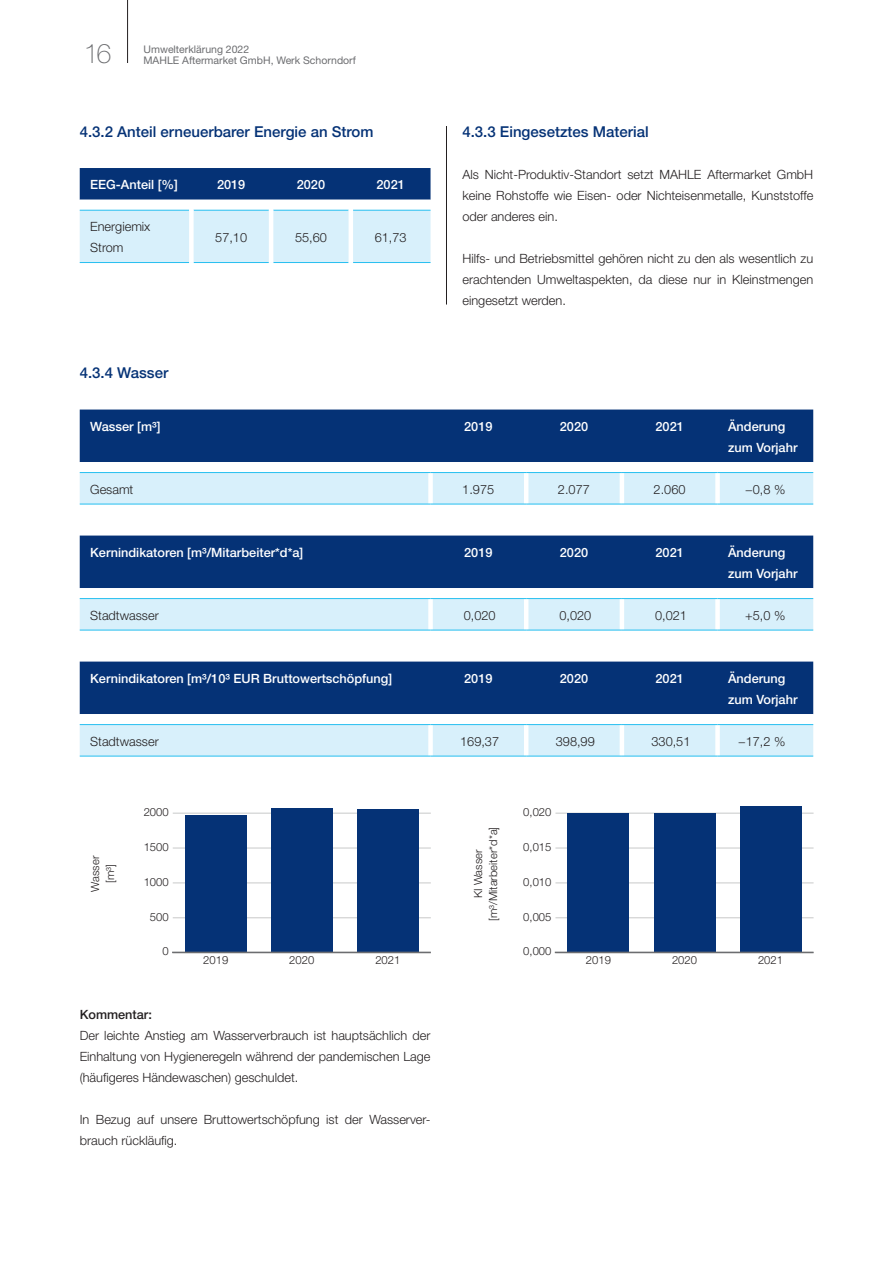
<style>
.page{position:relative;width:893px;height:1263px;background:#fff}
.page>*{position:absolute;margin:0;border:0;box-sizing:border-box;transform-origin:0 0}
.t1{font:100 27px "Helvetica Neue LT Pro";color:#6c6d70}
.t2{font:500 15px "Helvetica Neue LT Pro";color:#053276}
.t3{font:300 12.75px/21px "Helvetica Neue LT Pro";color:#231f20;text-align:justify}
.t4{font:500 12.75px/21px "Helvetica Neue LT Pro";color:#fff}
.t5{font:500 12.75px "Helvetica Neue LT Pro";color:#231f20}
.t6{font:300 11.25px/15px "Helvetica Neue LT Pro";color:#231f20;text-align:center}
.t7{font:10.5px/11.2px "Helvetica Neue LT Pro";color:#6c6d70}
</style>
<div class="page">
<hr style="left:127px;top:0;width:1px;height:63px;background:#231f20">
<svg style="left:80px;top:410px;width:733px;height:94px;background:#6486b0"></svg>
<div style="left:428px;top:473px;width:5px;height:31px;background:#fff"></div>
<hr style="left:524px;top:473px;width:4px;height:31px;background:#fff">
<hr style="left:620px;top:473px;width:4px;height:31px;background:#fff">
<div style="left:715px;top:473px;width:5px;height:31px;background:#fff"></div>
<hr style="left:80px;top:504px;width:351px;height:1px;background:#26bff0">
<hr style="left:431px;top:504px;width:95px;height:1px;background:#26bff0">
<hr style="left:526px;top:504px;width:96px;height:1px;background:#26bff0">
<hr style="left:622px;top:504px;width:96px;height:1px;background:#26bff0">
<hr style="left:718px;top:504px;width:95px;height:1px;background:#26bff0">
<hr style="left:80px;top:472px;width:351px;height:1px;background:#26bff0">
<hr style="left:431px;top:472px;width:95px;height:1px;background:#26bff0">
<hr style="left:526px;top:472px;width:96px;height:1px;background:#26bff0">
<hr style="left:622px;top:472px;width:96px;height:1px;background:#26bff0">
<hr style="left:718px;top:472px;width:95px;height:1px;background:#26bff0">
<hr style="left:173px;top:917px;width:258px;height:1px;background:#c8c9c9">
<hr style="left:173px;top:882px;width:258px;height:1px;background:#c8c9c9">
<hr style="left:173px;top:848px;width:258px;height:1px;background:#c8c9c9">
<hr style="left:173px;top:813px;width:258px;height:1px;background:#c8c9c9">
<div style="left:185px;top:815px;width:62px;height:138px;background:#053276"></div>
<div style="left:271px;top:808px;width:62px;height:145px;background:#053276"></div>
<div style="left:357px;top:809px;width:62px;height:144px;background:#053276"></div>
<hr style="left:172px;top:952px;width:259px;height:1px;background:#6c6d70">
<svg style="left:80px;top:536px;width:733px;height:94px;background:#6486b0"></svg>
<div style="left:428px;top:599px;width:5px;height:31px;background:#fff"></div>
<hr style="left:524px;top:599px;width:4px;height:31px;background:#fff">
<hr style="left:620px;top:599px;width:4px;height:31px;background:#fff">
<div style="left:715px;top:599px;width:5px;height:31px;background:#fff"></div>
<hr style="left:80px;top:630px;width:351px;height:1px;background:#26bff0">
<hr style="left:431px;top:630px;width:95px;height:1px;background:#26bff0">
<hr style="left:526px;top:630px;width:96px;height:1px;background:#26bff0">
<hr style="left:622px;top:630px;width:96px;height:1px;background:#26bff0">
<hr style="left:718px;top:630px;width:95px;height:1px;background:#26bff0">
<hr style="left:80px;top:598px;width:351px;height:1px;background:#26bff0">
<hr style="left:431px;top:598px;width:95px;height:1px;background:#26bff0">
<hr style="left:526px;top:598px;width:96px;height:1px;background:#26bff0">
<hr style="left:622px;top:598px;width:96px;height:1px;background:#26bff0">
<hr style="left:718px;top:598px;width:95px;height:1px;background:#26bff0">
<hr style="left:555px;top:917px;width:258px;height:1px;background:#c8c9c9">
<hr style="left:555px;top:882px;width:258px;height:1px;background:#c8c9c9">
<hr style="left:555px;top:848px;width:258px;height:1px;background:#c8c9c9">
<hr style="left:555px;top:813px;width:258px;height:1px;background:#c8c9c9">
<div style="left:567px;top:813px;width:62px;height:140px;background:#053276"></div>
<div style="left:653px;top:813px;width:62px;height:140px;background:#053276"></div>
<div style="left:740px;top:806px;width:61px;height:147px;background:#053276"></div>
<hr style="left:555px;top:952px;width:258px;height:1px;background:#6c6d70">
<svg style="left:80px;top:662px;width:733px;height:94px;background:#6486b0"></svg>
<div style="left:428px;top:725px;width:5px;height:31px;background:#fff"></div>
<hr style="left:524px;top:725px;width:4px;height:31px;background:#fff">
<hr style="left:620px;top:725px;width:4px;height:31px;background:#fff">
<div style="left:715px;top:725px;width:5px;height:31px;background:#fff"></div>
<hr style="left:80px;top:756px;width:351px;height:1px;background:#26bff0">
<hr style="left:431px;top:756px;width:95px;height:1px;background:#26bff0">
<hr style="left:526px;top:756px;width:96px;height:1px;background:#26bff0">
<hr style="left:622px;top:756px;width:96px;height:1px;background:#26bff0">
<hr style="left:718px;top:756px;width:95px;height:1px;background:#26bff0">
<hr style="left:80px;top:724px;width:351px;height:1px;background:#26bff0">
<hr style="left:431px;top:724px;width:95px;height:1px;background:#26bff0">
<hr style="left:526px;top:724px;width:96px;height:1px;background:#26bff0">
<hr style="left:622px;top:724px;width:96px;height:1px;background:#26bff0">
<hr style="left:718px;top:724px;width:95px;height:1px;background:#26bff0">
<svg style="left:80px;top:168px;width:351px;height:94px;background:#93afcd"></svg>
<hr style="left:80px;top:262px;width:109px;height:1px;background:#26bff0">
<hr style="left:194px;top:262px;width:75px;height:1px;background:#26bff0">
<hr style="left:273px;top:262px;width:76px;height:1px;background:#26bff0">
<hr style="left:353px;top:262px;width:78px;height:1px;background:#26bff0">
<hr style="left:80px;top:210px;width:109px;height:1px;background:#26bff0">
<hr style="left:194px;top:210px;width:75px;height:1px;background:#26bff0">
<hr style="left:273px;top:210px;width:76px;height:1px;background:#26bff0">
<hr style="left:353px;top:210px;width:78px;height:1px;background:#26bff0">
<div style="left:189px;top:210px;width:5px;height:53px;background:#fff"></div>
<hr style="left:269px;top:210px;width:4px;height:53px;background:#fff">
<hr style="left:349px;top:210px;width:4px;height:53px;background:#fff">
<hr style="left:446px;top:126px;width:1px;height:179px;background:#231f20">
<h1 class="t1" style="left:84px;top:37px;width:29px">16</h1>
<p class="t7" style="left:144px;top:43px;width:214px">Umwelterklärung 2022<br>MAHLE Aftermarket GmbH, Werk Schorndorf</p>
<p class="t2" style="left:80px;top:122px;width:295px">4.3.2 Anteil erneuerbarer Energie an Strom</p>
<p class="t4" style="left:90px;top:174px;width:89px">EEG-Anteil [%]</p>
<p class="t4" style="left:217px;top:174px;width:30px">2019</p>
<p class="t4" style="left:297px;top:174px;width:30px">2020</p>
<p class="t4" style="left:376px;top:174px;width:30px">2021</p>
<p class="t3" style="left:90px;top:216px;width:62px">Energiemix<br>Strom</p>
<p class="t3" style="left:215px;top:226px;width:33px">57,10</p>
<p class="t3" style="left:295px;top:226px;width:33px">55,60</p>
<p class="t3" style="left:375px;top:226px;width:33px">61,73</p>
<p class="t2" style="left:80px;top:364px;width:90px">4.3.4 Wasser</p>
<p class="t2" style="left:462px;top:122px;width:188px">4.3.3 Eingesetztes Material</p>
<p class="t3" style="left:462px;top:163px;width:352px">Als Nicht-Produktiv-Standort setzt MAHLE Aftermarket GmbH keine Rohstoffe wie Eisen- oder Nichteisenmetalle, Kunststoffe oder anderes ein.</p>
<p class="t3" style="left:462px;top:247px;width:352px">Hilfs- und Betriebsmittel gehören nicht zu den als wesentlich zu erachtenden Umweltaspekten, da diese nur in Kleinstmengen eingesetzt werden.</p>
<p class="t4" style="left:90px;top:415px;width:72px">Wasser [m³]</p>
<p class="t4" style="left:464px;top:415px;width:30px">2019</p>
<p class="t4" style="left:560px;top:415px;width:30px">2020</p>
<p class="t4" style="left:655px;top:415px;width:30px">2021</p>
<p class="t4" style="left:728px;top:415px;width:71px">Änderung zum Vorjahr</p>
<p class="t3" style="left:90px;top:478px;width:45px">Gesamt</p>
<p class="t3" style="left:462px;top:478px;width:33px">1.975</p>
<p class="t3" style="left:558px;top:478px;width:33px">2.077</p>
<p class="t3" style="left:654px;top:478px;width:33px">2.060</p>
<p class="t3" style="left:745px;top:478px;width:42px">−0,8 %</p>
<p class="t4" style="left:90px;top:541px;width:215px">Kernindikatoren [m³/Mitarbeiter*d*a]</p>
<p class="t4" style="left:464px;top:541px;width:30px">2019</p>
<p class="t4" style="left:560px;top:541px;width:30px">2020</p>
<p class="t4" style="left:655px;top:541px;width:30px">2021</p>
<p class="t4" style="left:728px;top:541px;width:71px">Änderung zum Vorjahr</p>
<p class="t3" style="left:90px;top:604px;width:70px">Stadtwasser</p>
<p class="t3" style="left:464px;top:604px;width:33px">0,020</p>
<p class="t3" style="left:559px;top:604px;width:33px">0,020</p>
<p class="t3" style="left:655px;top:604px;width:33px">0,021</p>
<p class="t3" style="left:745px;top:604px;width:42px">+5,0 %</p>
<p class="t4" style="left:90px;top:667px;width:304px">Kernindikatoren [m³/10³ EUR Bruttowertschöpfung]</p>
<p class="t4" style="left:464px;top:667px;width:30px">2019</p>
<p class="t4" style="left:560px;top:667px;width:30px">2020</p>
<p class="t4" style="left:655px;top:667px;width:30px">2021</p>
<p class="t4" style="left:728px;top:667px;width:71px">Änderung zum Vorjahr</p>
<p class="t3" style="left:90px;top:730px;width:70px">Stadtwasser</p>
<p class="t3" style="left:460px;top:730px;width:40px">169,37</p>
<p class="t3" style="left:556px;top:730px;width:40px">398,99</p>
<p class="t3" style="left:651px;top:730px;width:40px">330,51</p>
<p class="t3" style="left:738px;top:730px;width:49px">−17,2 %</p>
<p class="t6" style="left:144px;top:804px;width:27px">2000</p>
<p class="t6" style="left:523px;top:804px;width:30px">0,020</p>
<p class="t6" style="left:88px;top:892px;width:37px;rotate:-90deg">Wasser [m³]</p>
<p class="t6" style="left:144px;top:839px;width:27px">1500</p>
<p class="t6" style="left:144px;top:874px;width:27px">1000</p>
<p class="t6" style="left:150px;top:909px;width:20px">500</p>
<p class="t6" style="left:470px;top:921px;width:95px;rotate:-90deg">KI Wasser [m³/Mitarbeiter*d*a]</p>
<p class="t6" style="left:523px;top:839px;width:30px">0,015</p>
<p class="t6" style="left:523px;top:874px;width:30px">0,010</p>
<p class="t6" style="left:523px;top:909px;width:30px">0,005</p>
<p class="t6" style="left:162px;top:944px;width:8px">0</p>
<p class="t6" style="left:203px;top:952px;width:27px">2019</p>
<p class="t6" style="left:289px;top:952px;width:27px">2020</p>
<p class="t6" style="left:375px;top:952px;width:27px">2021</p>
<p class="t6" style="left:523px;top:944px;width:30px">0,000</p>
<p class="t6" style="left:586px;top:952px;width:27px">2019</p>
<p class="t6" style="left:672px;top:952px;width:27px">2020</p>
<p class="t6" style="left:758px;top:952px;width:27px">2021</p>
<p class="t5" style="left:80px;top:1006px;width:74px">Kommentar:</p>
<p class="t3" style="left:80px;top:1024px;width:352px">Der leichte Anstieg am Wasserverbrauch ist hauptsächlich der Einhaltung von Hygieneregeln während der pandemischen Lage (häufigeres Händewaschen) geschuldet.</p>
<p class="t3" style="left:80px;top:1108px;width:352px">In Bezug auf unsere Bruttowertschöpfung ist der Wasserver&shy;brauch rückläufig.</p>
</div>
